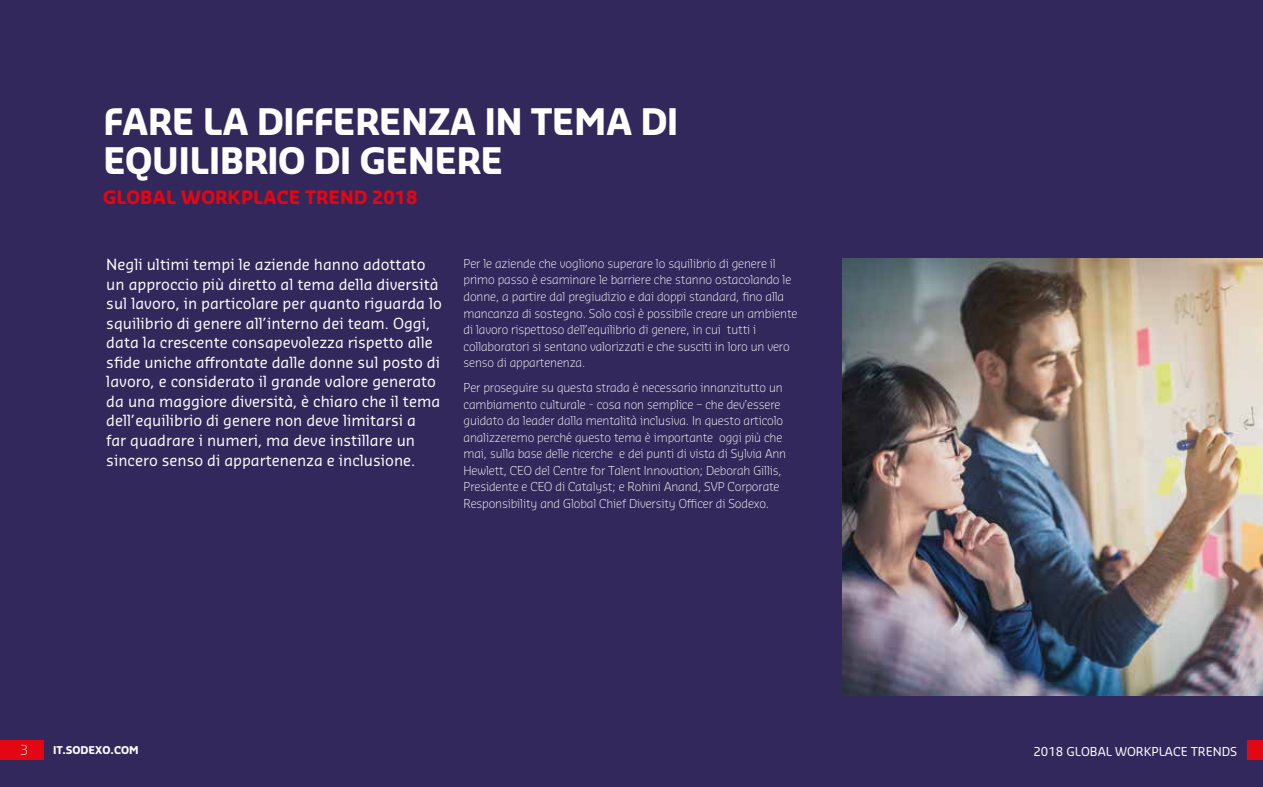
<style>
.page{position:relative;width:1263px;height:787px;background:#32285b}
.page>*{position:absolute;margin:0;border:0;box-sizing:border-box;transform-origin:0 0}
.t1{font:700 35.7px/38.2px "Sansa Pro";letter-spacing:-.02em;color:#fff}
.t2{font:700 18px "Sansa Pro";color:#e30613}
.t3{font:15px/19.5px "Sansa Pro";color:#fff}
.t4{font:300 13.5px "Sansa Pro";color:#fff}
.t5{font:300 12px/16.5px "Sansa Pro";letter-spacing:-.01em;color:#fff}
.t6{font:12px "Sansa Pro";color:#fff}
.t7{font:700 10.5px "Sansa Pro";color:#fff}
</style>
<div class="page">
<img style="left:843px;top:258px;width:420px;height:437px">
<div style="left:0;top:740px;width:43px;height:20px;background:#e30613"></div>
<div style="left:1247px;top:740px;width:16px;height:20px;background:#e30613"></div>
<h1 class="t1" style="left:103px;top:102px;width:577px">FARE LA DIFFERENZA IN TEMA DI<br>EQUILIBRIO DI GENERE</h1>
<h2 class="t2" style="left:103px;top:185px;width:316px">GLOBAL WORKPLACE TREND 2018</h2>
<p class="t3" style="left:106px;top:254px;width:337px">Negli ultimi tempi le aziende hanno adottato un approccio più diretto al tema della diversità sul lavoro, in particolare per quanto riguarda lo squilibrio di genere all’interno dei team. Oggi, data la crescente consapevolezza rispetto alle sfide uniche affrontate dalle donne sul posto di lavoro, e considerato il grande valore generato da una maggiore diversità, è chiaro che il tema dell’equilibrio di genere non deve limitarsi a<br>far quadrare i numeri, ma deve instillare un sincero senso di appartenenza e inclusione.</p>
<p class="t5" style="left:463px;top:255px;width:335px">Per le aziende che vogliono superare lo squilibrio di genere il primo passo è esaminare le barriere che stanno ostacolando le donne, a partire dal pregiudizio e dai doppi standard, fino alla mancanza di sostegno. Solo così è possibile creare un ambiente di lavoro rispettoso dell’equilibrio di genere, in cui tutti i collaboratori si sentano valorizzati e che susciti in loro un vero senso di appartenenza.</p>
<p class="t5" style="left:463px;top:379px;width:324px">Per proseguire su questa strada è necessario innanzitutto un cambiamento culturale - cosa non semplice – che dev’essere guidato da leader dalla mentalità inclusiva. In questo articolo analizzeremo perché questo tema è importante oggi più che mai, sulla base delle ricerche e dei punti di vista di Sylvia Ann Hewlett, CEO del Centre for Talent Innovation; Deborah Gillis, Presidente e CEO di Catalyst; e Rohini Anand, SVP Corporate Responsibility and Global Chief Diversity Officer di Sodexo.</p>
<p class="t4" style="left:20px;top:741px;width:10px">3</p>
<p class="t7" style="left:53px;top:743px;width:87px">IT.SODEXO.COM</p>
<p class="t6" style="left:1033px;top:743px;width:205px">2018 GLOBAL WORKPLACE TRENDS</p>
</div>
